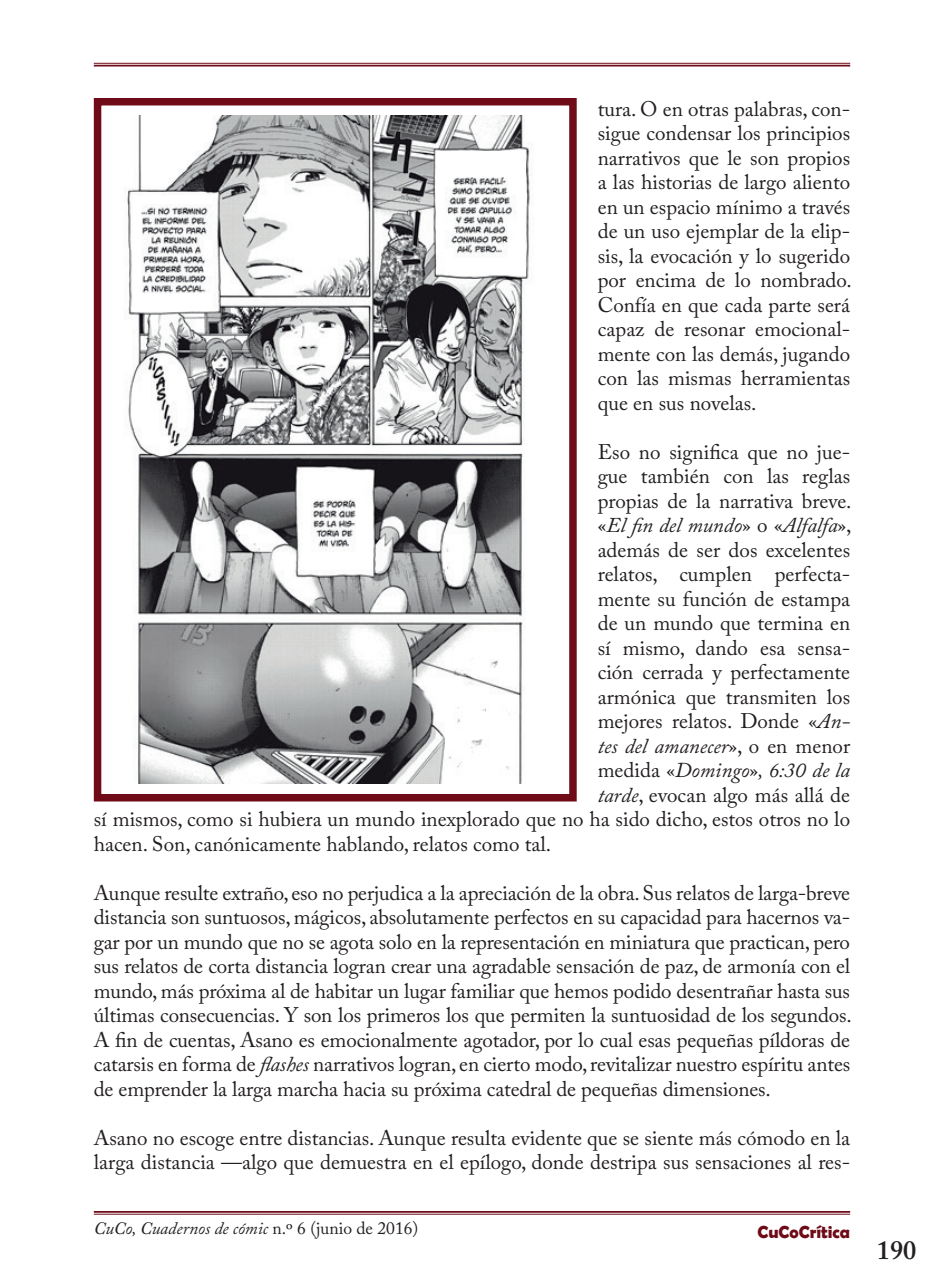
<style>
.page{position:relative;width:943px;height:1288px;background:#fff}
.page>*{position:absolute;margin:0;border:0;box-sizing:border-box;transform-origin:0 0}
.t1{font:600 26.25px "Adobe Caslon Pro";color:#231f20}
.t2{font:21px/24.5px "Adobe Caslon Pro";color:#231f20;text-align:justify}
.t3{font:italic 21px "Adobe Caslon Pro";color:#231f20}
.t4{font:italic 17.5px "Adobe Caslon Pro";color:#231f20}
.t5{font:700 17.5px "Berlin Sans FB Demi";color:#6e0b17}
.s1{font-style:normal}
.s2{font-style:italic}
</style>
<div class="page">
<hr style="left:94px;top:1211px;width:756px;height:2px;background:#6e0b17">
<hr style="left:94px;top:1214px;width:756px;height:1px;background:#6e0b17">
<hr style="left:94px;top:63px;width:756px;height:1px;background:#6e0b17">
<hr style="left:94px;top:65px;width:756px;height:1px;background:#6e0b17">
<img style="left:125px;top:116px;width:407px;height:668px">
<div style="left:94px;top:98px;width:482px;height:703px;border:7px solid #6e0b17"></div>
<p class="t2" style="left:597px;top:96px;width:255px">tura. O en otras palabras, con&shy;sigue condensar los principios narrativos que le son propios a las historias de largo aliento en un espacio mínimo a través de un uso ejemplar de la elip&shy;sis, la evocación y lo sugerido por encima de lo nombrado.<br>Confía en que cada parte será capaz de resonar emocional&shy;mente con las demás, jugando con las mismas herramientas que en sus novelas.</p>
<p class="t2" style="left:597px;top:439px;width:254px">Eso no significa que no jue-</p>
<p class="t2" style="left:597px;top:464px;width:254px">gue también con las reglas</p>
<p class="t2" style="left:597px;top:488px;width:255px">propias de la narrativa breve.</p>
<p class="t3" style="left:597px;top:513px;width:255px"><span class="s1">«</span>El fin del mundo<span class="s1">» o «</span>Alfalfa<span class="s1">»,</span></p>
<p class="t2" style="left:597px;top:537px;width:254px">además de ser dos excelentes</p>
<p class="t2" style="left:597px;top:562px;width:254px">relatos, cumplen perfecta-</p>
<p class="t2" style="left:597px;top:586px;width:254px">mente su función de estampa</p>
<p class="t2" style="left:597px;top:611px;width:254px">de un mundo que termina en</p>
<p class="t2" style="left:597px;top:635px;width:254px">sí mismo, dando esa sensa-</p>
<p class="t2" style="left:597px;top:660px;width:254px">ción cerrada y perfectamente</p>
<p class="t2" style="left:597px;top:684px;width:254px">armónica que transmiten los</p>
<p class="t2" style="left:597px;top:709px;width:254px">mejores relatos. Donde «<span class="s2">An-</span></p>
<p class="t3" style="left:597px;top:733px;width:254px">tes del amanecer<span class="s1">», o en menor</span></p>
<p class="t3" style="left:597px;top:758px;width:254px"><span class="s1">medida «</span>Domingo<span class="s1">»</span>, 6:30 de la</p>
<p class="t2" style="left:597px;top:782px;width:254px"><span class="s2">tarde</span>, evocan algo más allá de</p>
<p class="t2" style="left:94px;top:807px;width:757px">sí mismos, como si hubiera un mundo inexplorado que no ha sido dicho, estos otros no lo</p>
<p class="t2" style="left:94px;top:831px;width:459px">hacen. Son, canónicamente hablando, relatos como tal.</p>
<p class="t2" style="left:94px;top:880px;width:759px">Aunque resulte extraño, eso no perjudica a la apreciación de la obra. Sus relatos de larga-breve distancia son suntuosos, mágicos, absolutamente perfectos en su capacidad para hacernos va&shy;gar por un mundo que no se agota solo en la representación en miniatura que practican, pero sus relatos de corta distancia logran crear una agradable sensación de paz, de armonía con el mundo, más próxima al de habitar un lugar familiar que hemos podido desentrañar hasta sus últimas consecuencias. Y son los primeros los que permiten la suntuosidad de los segundos.<br>A fin de cuentas, Asano es emocionalmente agotador, por lo cual esas pequeñas píldoras de catarsis en forma de <span class="s2">flashes</span> narrativos logran, en cierto modo, revitalizar nuestro espíritu antes de emprender la larga marcha hacia su próxima catedral de pequeñas dimensiones.</p>
<p class="t2" style="left:94px;top:1125px;width:758px">Asano no escoge entre distancias. Aunque resulta evidente que se siente más cómodo en la larga distancia —algo que demuestra en el epílogo, donde destripa sus sensaciones al res-</p>
<p class="t4" style="left:94px;top:1218px;width:326px">CuCo, Cuadernos de cómic <span class="s1">n.º 6 (junio de 2016)</span></p>
<p class="t5" style="left:757px;top:1221px;width:94px">CuCoCrítica</p>
<p class="t1" style="left:876px;top:1235px;width:41px">190</p>
</div>
